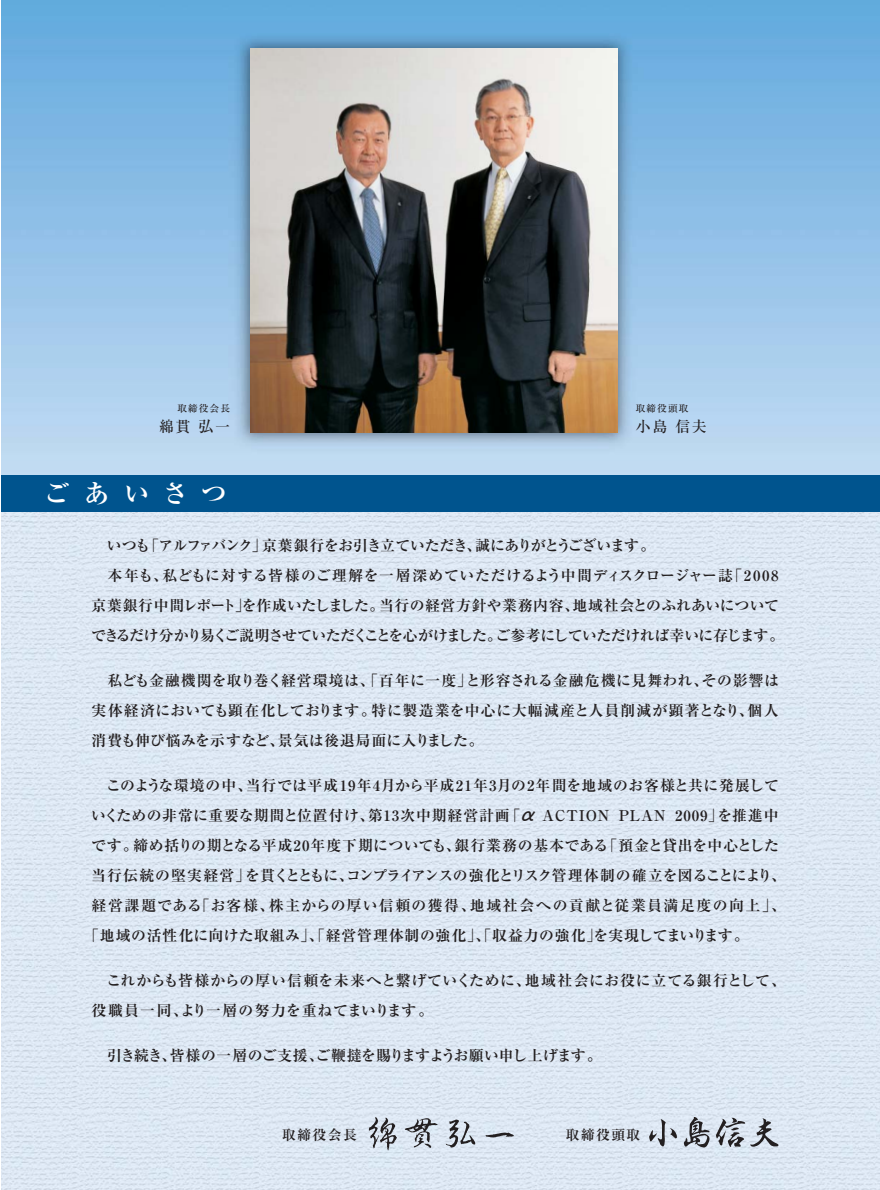
<style>
.page{position:relative;width:880px;height:1190px;background:#fff}
.page>*{position:absolute;margin:0;border:0;box-sizing:border-box;transform-origin:0 0}
.t1{font:700 25.5px "Ryumin";letter-spacing:.55em;color:#fff}
.t2{font:500 15px "Ryumin";letter-spacing:.1em;color:#231f20}
.t3{font:700 14.85px/30px "Ryumin";letter-spacing:.06em;color:#231f20}
.t4{font:700 14.85px/30px "Ryumin";letter-spacing:-.015em;color:#231f20}
.t5{font:700 14.85px/30px "Ryumin";letter-spacing:.025em;color:#231f20;text-align:justify}
.t6{font:700 14.85px/30px "Ryumin";letter-spacing:.045em;color:#231f20}
.t7{font:700 14.85px "Ryumin";letter-spacing:-.005em;color:#231f20}
.t8{font:700 13.8px "Ryumin";letter-spacing:.1em;color:#231f20}
.t9{font:500 9.75px "Ryumin";letter-spacing:.1em;color:#231f20}
.s1{font-family:"Gothic BBB";font-weight:500;font-size:22.35px}
</style>
<div class="page">
<img style="left:1px;top:512px;width:879px;height:677px">
<img style="left:1px;top:0;width:879px;height:475px">
<div style="left:0;top:475px;width:880px;height:37px;background:#00548e"></div>
<svg style="left:446px;top:1119px;width:29px;height:28px"></svg>
<svg style="left:485px;top:1132px;width:29px;height:5px"></svg>
<svg style="left:369px;top:1117px;width:28px;height:33px"></svg>
<svg style="left:405px;top:1118px;width:33px;height:30px"></svg>
<svg style="left:649px;top:1119px;width:28px;height:27px"></svg>
<svg style="left:684px;top:1117px;width:25px;height:30px"></svg>
<svg style="left:716px;top:1117px;width:62px;height:29px;background:#abb1ba"></svg>
<img style="left:251px;top:48px;width:366px;height:384px">
<hr style="left:0;top:0;width:1px;height:1189px;background:#fff">
<p class="t9" style="left:177px;top:405px;width:54px">取締役会長</p>
<p class="t2" style="left:159px;top:421px;width:72px">綿貫 弘一</p>
<h1 class="t1" style="left:44px;top:484px;width:185px">ごあいさつ</h1>
<p class="t9" style="left:636px;top:405px;width:54px">取締役頭取</p>
<p class="t2" style="left:636px;top:421px;width:72px">小島 信夫</p>
<p class="t4" style="left:91px;top:532px;width:694px">　いつも「アルファバンク」京葉銀行をお引き立ていただき、誠にありがとうございます。<br>　本年も、私どもに対する皆様のご理解を一層深めていただけるよう中間ディスクロージャー誌｢2008京葉銀行中間レポート｣を作成いたしました。当行の経営方針や業務内容、地域社会とのふれあいについてできるだけ分かり易くご説明させていただくことを心がけました。ご参考にしていただければ幸いに存じます。</p>
<p class="t5" style="left:92px;top:667px;width:689px">　私ども金融機関を取り巻く経営環境は、「百年に一度」と形容される金融危機に見舞われ、その影響は実体経済においても顕在化しております。特に製造業を中心に大幅減産と人員削減が顕著となり、個人消費も伸び悩みを示すなど、景気は後退局面に入りました。</p>
<p class="t3" style="left:91px;top:772px;width:696px">　このような環境の中、当行では平成19年4月から平成21年3月の2年間を地域のお客様と共に発展していくための非常に重要な期間と位置付け、第13次中期経営計画「<span class="s1">α</span>ACTION PLAN 2009」を推進中です。締め括りの期となる平成20年度下期についても、銀行業務の基本である「預金と貸出を中心とした当行伝統の堅実経営」を貫くとともに、コンプライアンスの強化とリスク管理体制の確立を図ることにより、経営課題である｢お客様、株主からの厚い信頼の獲得、地域社会への貢献と従業員満足度の向上｣、｢地域の活性化に向けた取組み｣、｢経営管理体制の強化｣、｢収益力の強化｣を実現してまいります。</p>
<p class="t6" style="left:92px;top:967px;width:696px">　これからも皆様からの厚い信頼を未来へと繋げていくために、地域社会にお役に立てる銀行として、役職員一同、より一層の努力を重ねてまいります。</p>
<p class="t7" style="left:92px;top:1050px;width:512px">　引き続き、皆様の一層のご支援、ご鞭撻を賜りますようお願い申し上げます。</p>
<p class="t8" style="left:282px;top:1129px;width:91px">取締役会長　</p>
<p class="t8" style="left:566px;top:1129px;width:91px">取締役頭取　</p>
</div>
